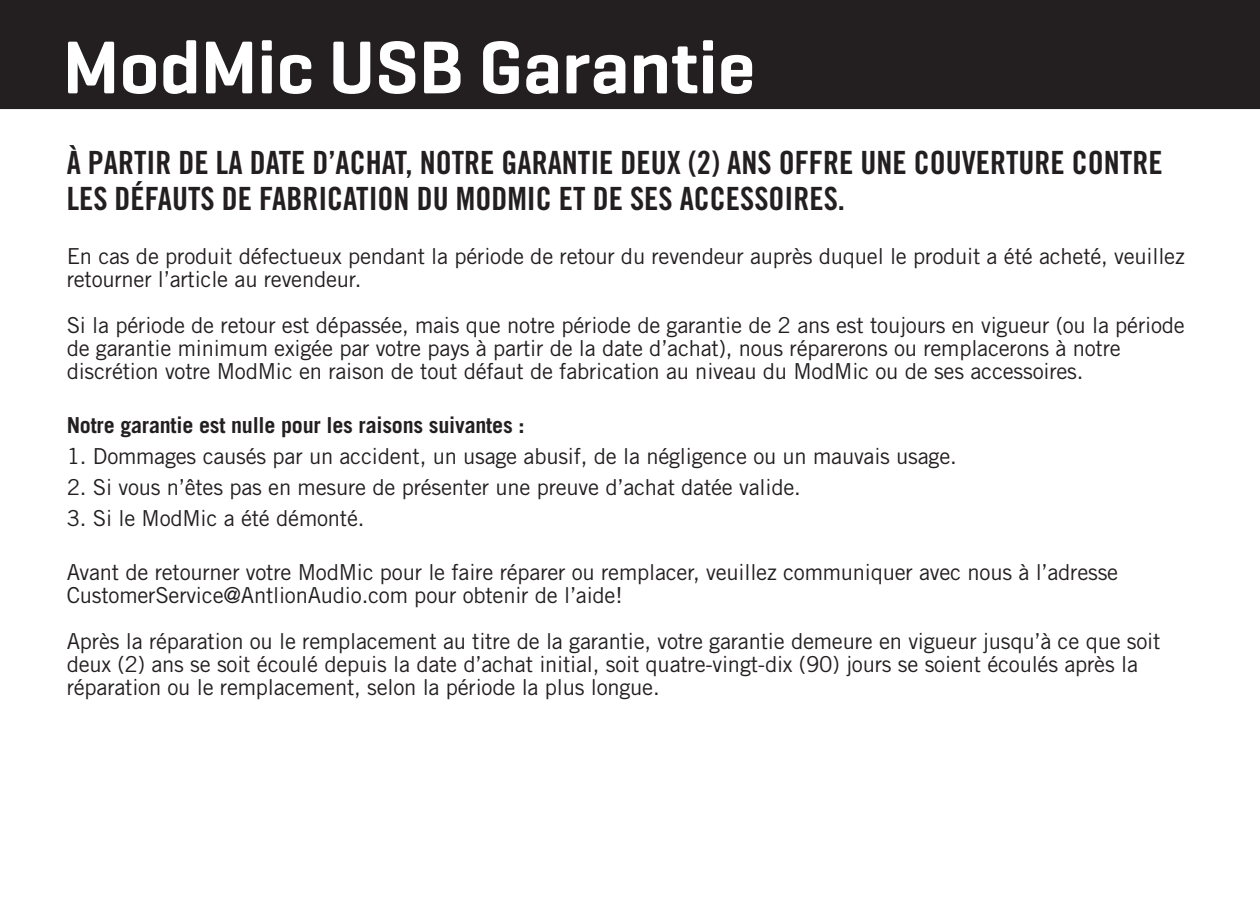
<style>
.page{position:relative;width:1260px;height:900px;background:#fff}
.page>*{position:absolute;margin:0;border:0;box-sizing:border-box;transform-origin:0 0}
.t1{font:600 76px "Geogrotesque";color:#fff}
.t2{font:32px/36px "Trade Gothic LT Std Bd Cn 20";color:#231f20}
.t3{font:22px/23px "Trade Gothic LT Std";letter-spacing:-.01em;color:#231f20}
.t4{font:700 22px "Trade Gothic LT Std";letter-spacing:-.01em;color:#231f20}
</style>
<div class="page">
<div style="left:0;top:0;width:1260px;height:108px;background:#231f20"></div>
<div style="left:0;top:0;width:1260px;height:109px;border:2px solid #231f20"></div>
<h1 class="t1" style="left:63px;top:20px;width:694px">ModMic USB Garantie</h1>
<h2 class="t2" style="left:67px;top:144px;width:1097px">À PARTIR DE LA DATE D’ACHAT, NOTRE GARANTIE DEUX (2) ANS OFFRE UNE COUVERTURE CONTRE<br>LES DÉFAUTS DE FABRICATION DU MODMIC ET DE SES ACCESSOIRES.</h2>
<p class="t3" style="left:67px;top:244px;width:1120px">En cas de produit défectueux pendant la période de retour du revendeur auprès duquel le produit a été acheté, veuillez retourner l’article au revendeur.</p>
<p class="t3" style="left:67px;top:313px;width:1120px">Si la période de retour est dépassée, mais que notre période de garantie de 2 ans est toujours en vigueur (ou la période de garantie minimum exigée par votre pays à partir de la date d’achat), nous réparerons ou remplacerons à notre discrétion votre ModMic en raison de tout défaut de fabrication au niveau du ModMic ou de ses accessoires.</p>
<p class="t4" style="left:67px;top:412px;width:459px">Notre garantie est nulle pour les raisons suivantes :</p>
<p class="t3" style="left:67px;top:444px;width:892px">1. Dommages causés par un accident, un usage abusif, de la négligence ou un mauvais usage.</p>
<p class="t3" style="left:67px;top:475px;width:736px">2. Si vous n’êtes pas en mesure de présenter une preuve d’achat datée valide.</p>
<p class="t3" style="left:67px;top:506px;width:299px">3. Si le ModMic a été démonté.</p>
<p class="t3" style="left:67px;top:560px;width:1053px">Avant de retourner votre ModMic pour le faire réparer ou remplacer, veuillez communiquer avec nous à l’adresse<br>CustomerService@AntlionAudio.com pour obtenir de l’aide!</p>
<p class="t3" style="left:67px;top:629px;width:1095px">Après la réparation ou le remplacement au titre de la garantie, votre garantie demeure en vigueur jusqu’à ce que soit deux (2) ans se soit écoulé depuis la date d’achat initial, soit quatre-vingt-dix (90) jours se soient écoulés après la réparation ou le remplacement, selon la période la plus longue.</p>
</div>
